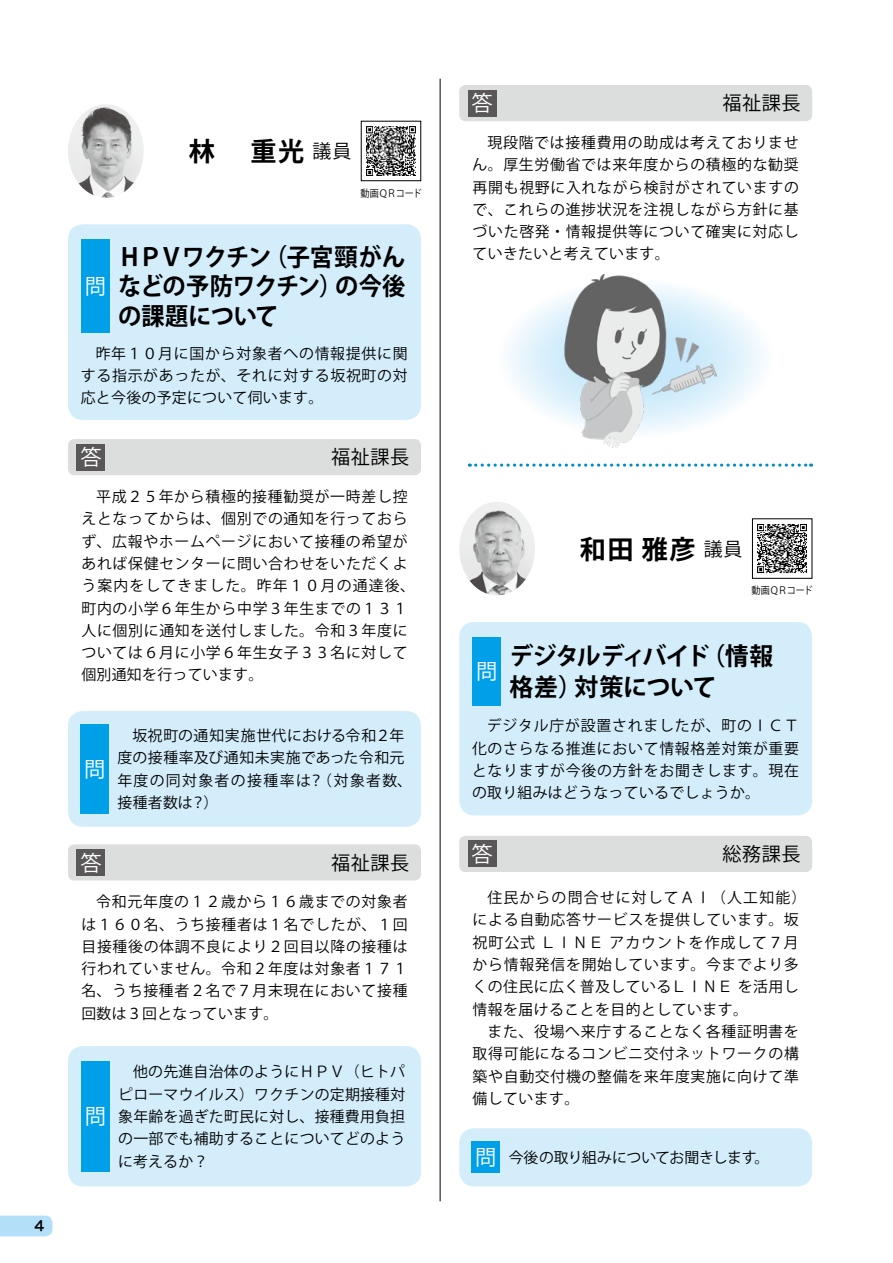
<style>
.page{position:relative;width:893px;height:1263px;background:#fff}
.page>*{position:absolute;margin:0;border:0;box-sizing:border-box;transform-origin:0 0}
.t1{font:700 26.25px "Koz Go Pr 6 N";color:#000}
.t2{font:700 24.45px/29.7px "Koz Go Pr 6 N";letter-spacing:-.025em;color:#000;text-align:justify;scale:.95 1}
.t3{font:700 24.45px/30.9px "Koz Go Pr 6 N";letter-spacing:-.025em;color:#000}
.t4{font:21.3px "Koz Go Pr 6 N";color:#fff}
.t5{font:19.2px "Koz Go Pr 6 N";letter-spacing:.025em;color:#000}
.t6{font:14.85px/22.4px "Koz Go Pr 6 N";letter-spacing:.045em;color:#000;text-align:justify}
.t7{font:14.85px "Koz Go Pr 6 N";letter-spacing:-.01em;color:#000}
.t8{font:13.8px "Hira Kaku Std W6";color:#000}
.t9{font:10.05px "Koz Go Pr 6 N";letter-spacing:-.045em;color:#000;scale:.9 1}
.s1{font-weight:400;font-size:18.9px}
.s2{font-size:21.3px;color:#fff}
</style>
<div class="page">
<hr style="left:440px;top:79px;width:1px;height:1122px;background:#000">
<svg style="left:497px;top:279px;width:277px;height:159px"></svg>
<div style="left:68px;top:844px;width:353px;height:36px;background:#dcdddd;border-radius:6px"></div>
<div style="left:77px;top:849px;width:28px;height:27px;background:#595757"></div>
<div style="left:459px;top:85px;width:353px;height:36px;background:#dcdddd;border-radius:6px"></div>
<div style="left:468px;top:90px;width:28px;height:26px;background:#595757"></div>
<div style="left:459px;top:836px;width:353px;height:36px;background:#dcdddd;border-radius:6px"></div>
<div style="left:468px;top:841px;width:28px;height:26px;background:#595757"></div>
<div style="left:68px;top:711px;width:353px;height:116px;background:#d3edfb;border-radius:15px"></div>
<div style="left:80px;top:724px;width:29px;height:89px;background:#00a0e9"></div>
<div style="left:68px;top:1046px;width:353px;height:140px;background:#d3edfb;border-radius:15px"></div>
<div style="left:81px;top:1061px;width:29px;height:110px;background:#00a0e9"></div>
<div style="left:459px;top:1128px;width:353px;height:58px;background:#d3edfb;border-radius:15px"></div>
<div style="left:472px;top:1141px;width:28px;height:32px;background:#00a0e9"></div>
<svg style="left:476px;top:463px;width:336px;height:4px"></svg>
<div style="left:68px;top:224px;width:353px;height:196px;background:#d3edfb;border-radius:15px"></div>
<div style="left:81px;top:239px;width:29px;height:94px;background:#00a0e9"></div>
<div style="left:68px;top:439px;width:353px;height:36px;background:#dcdddd;border-radius:6px"></div>
<div style="left:77px;top:444px;width:28px;height:26px;background:#595757"></div>
<div style="left:459px;top:622px;width:353px;height:193px;background:#d3edfb;border-radius:15px"></div>
<div style="left:472px;top:637px;width:29px;height:68px;background:#00a0e9"></div>
<img style="left:366px;top:126px;width:50px;height:50px">
<img style="left:68px;top:104px;width:76px;height:94px">
<img style="left:757px;top:524px;width:50px;height:49px">
<img style="left:459px;top:502px;width:76px;height:93px">
<img style="left:564px;top:274px;width:152px;height:173px">
<svg style="left:0;top:1215px;width:53px;height:21px"></svg>
<p class="t8" style="left:34px;top:1215px;width:11px">4</p>
<h1 class="t1" style="left:189px;top:136px;width:164px">林　 重光 <span class="s1">議員</span></h1>
<p class="t9" style="left:360px;top:187px;width:70px">動画ＱＲコード</p>
<h2 class="t2" style="left:118px;top:242px;width:304px">ＨＰＶワクチン（子宮頸がんなどの予防ワクチン）の今後の課題について</h2>
<p class="t6" style="left:81px;top:342px;width:328px;text-indent:15px">昨年１０月に国から対象者への情報提供に関する指示があったが、それに対する坂祝町の対応と今後の予定について伺います。</p>
<h3 class="t4" style="left:85px;top:274px;width:23px">問</h3>
<h3 class="t4" style="left:80px;top:445px;width:23px">答</h3>
<p class="t5" style="left:331px;top:447px;width:79px">福祉課長</p>
<p class="t6" style="left:81px;top:486px;width:335px;text-align:left;text-indent:15px">平成２５年から積極的接種勧奨が一時差し控えとなってからは、個別での通知を行っておらず、広報やホームページにおいて接種の希望があれば保健センターに問い合わせをいただくよう案内をしてきました。昨年１０月の通達後、町内の小学６年生から中学３年生までの１３１人に個別に通知を送付しました。令和３年度については６月に小学６年生女子３３名に対して個別通知を行っています。</p>
<h3 class="t4" style="left:84px;top:757px;width:23px">問</h3>
<p class="t6" style="left:117px;top:725px;width:296px;text-align:left;text-indent:15px">坂祝町の通知実施世代における令和２年度の接種率及び通知未実施であった令和元年度の同対象者の接種率は？（対象者数、接種者数は？）</p>
<h3 class="t4" style="left:80px;top:851px;width:23px">答</h3>
<p class="t5" style="left:331px;top:852px;width:79px">福祉課長</p>
<p class="t6" style="left:81px;top:891px;width:328px;text-indent:15px">令和元年度の１２歳から１６歳までの対象者は１６０名、うち接種者は１名でしたが、１回目接種後の体調不良により２回目以降の接種は行われていません。令和２年度は対象者１７１名、うち接種者２名で７月末現在において接種回数は３回となっています。</p>
<h3 class="t4" style="left:85px;top:1104px;width:23px">問</h3>
<p class="t6" style="left:118px;top:1061px;width:289px;text-indent:15px">他の先進自治体のようにＨＰＶ（ヒトパピローマウイルス）ワクチンの定期接種対象年齢を過ぎた町民に対し、接種費用負担の一部でも補助することについてどのように考えるか？</p>
<h3 class="t4" style="left:472px;top:91px;width:23px">答</h3>
<p class="t5" style="left:722px;top:93px;width:79px">福祉課長</p>
<p class="t6" style="left:473px;top:132px;width:328px;text-indent:15px">現段階では接種費用の助成は考えておりません。厚生労働省では来年度からの積極的な勧奨再開も視野に入れながら検討がされていますので、これらの進捗状況を注視しながら方針に基づいた啓発・情報提供等について確実に対応していきたいと考えています。</p>
<h1 class="t1" style="left:580px;top:534px;width:164px">和田 雅彦 <span class="s1">議員</span></h1>
<p class="t9" style="left:751px;top:585px;width:70px">動画ＱＲコード</p>
<h2 class="t3" style="left:509px;top:641px;width:266px">デジタルディバイド（情報格差）対策について</h2>
<p class="t6" style="left:472px;top:715px;width:329px;text-indent:15px">デジタル庁が設置されましたが、町のＩＣＴ化のさらなる推進において情報格差対策が重要となりますが今後の方針をお聞きします。現在の取り組みはどうなっているでしょうか。</p>
<h3 class="t4" style="left:476px;top:660px;width:23px">問</h3>
<h3 class="t4" style="left:472px;top:842px;width:23px">答</h3>
<p class="t5" style="left:722px;top:843px;width:79px">総務課長</p>
<p class="t6" style="left:473px;top:887px;width:335px;text-align:left;text-indent:15px">住民からの問合せに対してＡＩ（人工知能）による自動応答サービスを提供しています。坂祝町公式ＬＩＮＥアカウントを作成して７月から情報発信を開始しています。今までより多くの住民に広く普及しているＬＩＮＥを活用し情報を届けることを目的としています。</p>
<p class="t6" style="left:473px;top:1020px;width:328px;text-indent:15px">また、役場へ来庁することなく各種証明書を取得可能になるコンビニ交付ネットワークの構築や自動交付機の整備を来年度実施に向けて準備しています。</p>
<p class="t7" style="left:475px;top:1149px;width:296px"><span class="s2">問</span> 今後の取り組みについてお聞きします。</p>
</div>
